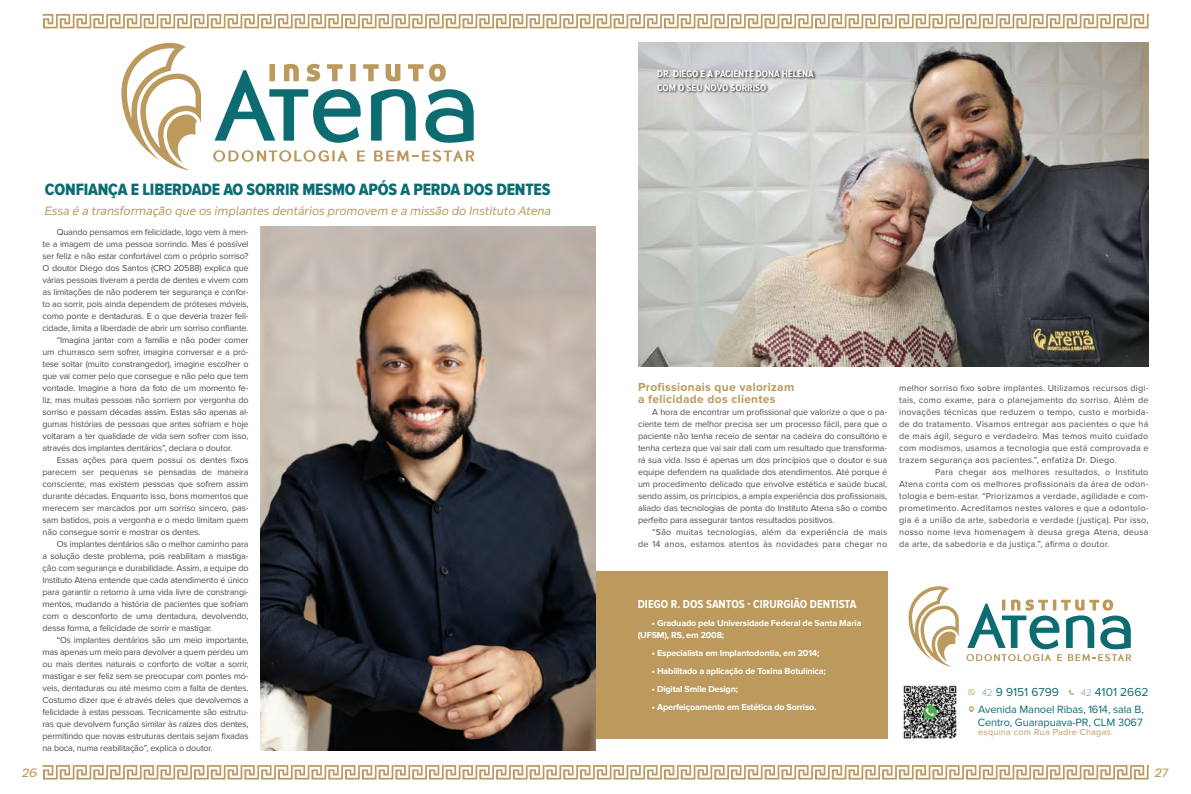
<style>
.page{position:relative;width:1191px;height:794px;background:#fff}
.page>*{position:absolute;margin:0;border:0;box-sizing:border-box;transform-origin:0 0}
.t1{font:17px "Proxima Nova A Cond Extrabld";letter-spacing:-.01em;color:#0c6c72}
.t2{font:italic 12px "Sans Beam Body";letter-spacing:-.02em;color:#bc9a5e}
.t3{font:700 12px/12px "Proxima Nova";letter-spacing:.025em;color:#bc9a5e}
.t4{font:700 12px "Proxima Nova Cond";color:#fff}
.t5{font:12px "Proxima Nova";color:#0f6c71}
.t6{font:italic 12px "Sans Beam Body";color:#bc9a5e}
.t7{font:11px/13px "Proxima Nova";letter-spacing:-.01em;color:#0f6c71;text-align:right}
.t8{font:700 10px/13.3px "Proxima Nova Cond";color:#fff}
.t9{font:9px/12px "Proxima Nova";letter-spacing:-.02em;color:#4d4d4f;text-align:justify}
.t10{font:9px/12px "Proxima Nova";letter-spacing:.02em;color:#4d4d4f;text-align:right}
.t11{font:700 9px/12px "Proxima Nova";letter-spacing:-.02em;color:#fff}
.t12{font:9px "Proxima Nova";letter-spacing:.03em;color:#bc9a5e}
.s1{font-family:"Social Media Circled";color:#bc9a5e}
.s2{font-family:"Proxima Nova T";font-weight:100;font-size:10px}
.s3{font-family:"Social Media Circled";font-size:12px;color:#bc9a5e}
</style>
<div class="page">
<div style="left:572px;top:571px;width:315px;height:167px;background:#bc9a5e"></div>
<img style="left:260px;top:227px;width:335px;height:523px">
<svg style="left:42px;top:14px;width:814px;height:15px"></svg>
<svg style="left:43px;top:14px;width:813px;height:14px"></svg>
<svg style="left:856px;top:14px;width:293px;height:15px"></svg>
<svg style="left:42px;top:765px;width:814px;height:15px"></svg>
<svg style="left:43px;top:765px;width:813px;height:14px"></svg>
<svg style="left:856px;top:765px;width:293px;height:15px"></svg>
<svg style="left:213px;top:150px;width:134px;height:12px"></svg>
<svg style="left:357px;top:150px;width:8px;height:11px"></svg>
<svg style="left:374px;top:150px;width:100px;height:12px"></svg>
<svg style="left:121px;top:43px;width:80px;height:127px"></svg>
<svg style="left:214px;top:64px;width:260px;height:79px"></svg>
<svg style="left:908px;top:586px;width:50px;height:80px"></svg>
<svg style="left:966px;top:599px;width:165px;height:62px"></svg>
<img style="left:902px;top:684px;width:55px;height:55px">
<img style="left:638px;top:43px;width:510px;height:324px">
<div style="left:657px;top:70px;width:159px;height:23px;background:#000;opacity:.75"></div>
<h1 class="t1" style="left:45px;top:180px;width:507px">CONFIANÇA E LIBERDADE AO SORRIR MESMO APÓS A PERDA DOS DENTES</h1>
<h2 class="t2" style="left:44px;top:203px;width:508px">Essa é a transformação que os implantes dentários promovem e a missão do Instituto Atena</h2>
<p class="t9" style="left:57px;top:226px;width:193px">Quando pensamos em felicidade, logo vem à men-</p>
<p class="t9" style="left:43px;top:238px;width:207px">te a imagem de uma pessoa sorrindo. Mas é possível</p>
<p class="t9" style="left:43px;top:250px;width:208px">ser feliz e não estar confortável com o próprio sorriso?</p>
<p class="t9" style="left:43px;top:262px;width:207px">O doutor Diego dos Santos (CRO 20588) explica que</p>
<p class="t9" style="left:43px;top:274px;width:207px">várias pessoas tiveram a perda de dentes e vivem com</p>
<p class="t9" style="left:43px;top:286px;width:207px">as limitações de não poderem ter segurança e confor-</p>
<p class="t9" style="left:43px;top:298px;width:207px">to ao sorrir, pois ainda dependem de próteses móveis,</p>
<p class="t9" style="left:43px;top:310px;width:207px">como ponte e dentaduras. E o que deveria trazer feli-</p>
<p class="t9" style="left:43px;top:322px;width:207px">cidade, limita a liberdade de abrir um sorriso confiante.</p>
<p class="t9" style="left:57px;top:334px;width:193px">“Imagina jantar com a família e não poder comer</p>
<p class="t9" style="left:43px;top:346px;width:207px">um churrasco sem sofrer, imagina conversar e a pró-</p>
<p class="t9" style="left:43px;top:358px;width:207px">tese soltar (muito constrangedor), imagine escolher o</p>
<p class="t9" style="left:43px;top:370px;width:207px">que vai comer pelo que consegue e não pelo que tem</p>
<p class="t9" style="left:43px;top:382px;width:207px">vontade. Imagine a hora da foto de um momento fe-</p>
<p class="t9" style="left:43px;top:394px;width:207px">liz, mas muitas pessoas não sorriem por vergonha do</p>
<p class="t9" style="left:43px;top:406px;width:207px">sorriso e passam décadas assim. Estas são apenas al-</p>
<p class="t9" style="left:43px;top:418px;width:207px">gumas histórias de pessoas que antes sofriam e hoje</p>
<p class="t9" style="left:43px;top:430px;width:208px">voltaram a ter qualidade de vida sem sofrer com isso,</p>
<p class="t9" style="left:43px;top:442px;width:191px">através dos implantes dentários”, declara o doutor.</p>
<p class="t9" style="left:57px;top:454px;width:193px">Essas ações para quem possui os dentes fixos</p>
<p class="t9" style="left:43px;top:466px;width:207px">parecem ser pequenas se pensadas de maneira</p>
<p class="t9" style="left:43px;top:478px;width:207px">consciente, mas existem pessoas que sofrem assim</p>
<p class="t9" style="left:43px;top:490px;width:207px">durante décadas. Enquanto isso, bons momentos que</p>
<p class="t9" style="left:43px;top:502px;width:207px">merecem ser marcados por um sorriso sincero, pas-</p>
<p class="t9" style="left:43px;top:514px;width:207px">sam batidos, pois a vergonha e o medo limitam quem</p>
<p class="t9" style="left:43px;top:526px;width:160px">não consegue sorrir e mostrar os dentes.</p>
<p class="t9" style="left:57px;top:538px;width:193px">Os implantes dentários são o melhor caminho para</p>
<p class="t9" style="left:43px;top:550px;width:207px">a solução deste problema, pois reabilitam a mastiga-</p>
<p class="t9" style="left:43px;top:562px;width:207px">ção com segurança e durabilidade. Assim, a equipe do</p>
<p class="t9" style="left:43px;top:574px;width:207px">Instituto Atena entende que cada atendimento é único</p>
<p class="t9" style="left:43px;top:586px;width:207px">para garantir o retorno à uma vida livre de constrangi-</p>
<p class="t9" style="left:43px;top:598px;width:207px">mentos, mudando a história de pacientes que sofriam</p>
<p class="t9" style="left:43px;top:610px;width:207px">com o desconforto de uma dentadura, devolvendo,</p>
<p class="t9" style="left:43px;top:622px;width:171px">dessa forma, a felicidade de sorrir e mastigar.</p>
<p class="t9" style="left:57px;top:634px;width:193px">“Os implantes dentários são um meio importante,</p>
<p class="t9" style="left:43px;top:646px;width:207px">mas apenas um meio para devolver a quem perdeu um</p>
<p class="t9" style="left:43px;top:658px;width:207px">ou mais dentes naturais o conforto de voltar a sorrir,</p>
<p class="t9" style="left:43px;top:670px;width:207px">mastigar e ser feliz sem se preocupar com pontes mó-</p>
<p class="t9" style="left:43px;top:682px;width:207px">veis, dentaduras ou até mesmo com a falta de dentes.</p>
<p class="t9" style="left:43px;top:694px;width:207px">Costumo dizer que é através deles que devolvemos a</p>
<p class="t9" style="left:43px;top:706px;width:207px">felicidade à estas pessoas. Tecnicamente são estrutu-</p>
<p class="t9" style="left:43px;top:718px;width:208px">ras que devolvem função similar às raízes dos dentes,</p>
<p class="t9" style="left:43px;top:730px;width:207px">permitindo que novas estruturas dentais sejam fixadas</p>
<p class="t9" style="left:43px;top:742px;width:171px">na boca, numa reabilitação”, explica o doutor.</p>
<p class="t8" style="left:657px;top:68px;width:158px">DR. DIEGO E A PACIENTE DONA HELENA<br>COM O SEU NOVO SORRISO</p>
<h2 class="t3" style="left:638px;top:381px;width:158px">Profissionais que valorizam a felicidade dos clientes</h2>
<p class="t9" style="left:638px;top:406px;width:251px;text-indent:14px">A hora de encontrar um profissional que valorize o que o pa&shy;ciente tem de melhor precisa ser um processo fácil, para que o paciente não tenha receio de sentar na cadeira do consultório e tenha certeza que vai sair dali com um resultado que transforma&shy;rá sua vida. Isso é apenas um dos princípios que o doutor e sua equipe defendem na qualidade dos atendimentos. Até porque é um procedimento delicado que envolve estética e saúde bucal, sendo assim, os princípios, a ampla experiência dos profissionais, aliado das tecnologias de ponta do Instituto Atena são o combo perfeito para assegurar tantos resultados positivos.</p>
<p class="t10" style="left:638px;top:526px;width:251px">“São muitas tecnologias, além da experiência de mais<br>de 14 anos, estamos atentos às novidades para chegar no</p>
<p class="t10" style="left:899px;top:382px;width:251px">melhor sorriso fixo sobre implantes. Utilizamos recursos digi-</p>
<p class="t10" style="left:899px;top:394px;width:251px">tais, como exame, para o planejamento do sorriso. Além de</p>
<p class="t10" style="left:899px;top:406px;width:251px">inovações técnicas que reduzem o tempo, custo e morbida-</p>
<p class="t10" style="left:899px;top:418px;width:251px">de do tratamento. Visamos entregar aos pacientes o que há</p>
<p class="t10" style="left:899px;top:430px;width:251px">de mais ágil, seguro e verdadeiro. Mas temos muito cuidado</p>
<p class="t10" style="left:899px;top:442px;width:251px">com modismos, usamos a tecnologia que está comprovada e</p>
<p class="t10" style="left:899px;top:454px;width:219px">trazem segurança aos pacientes.”, enfatiza Dr. Diego.</p>
<p class="t10" style="left:935px;top:466px;width:215px">Para chegar aos melhores resultados, o Instituto</p>
<p class="t10" style="left:899px;top:478px;width:251px">Atena conta com os melhores profissionais da área de odon-</p>
<p class="t10" style="left:899px;top:490px;width:251px">tologia e bem-estar. “Priorizamos a verdade, agilidade e com-</p>
<p class="t10" style="left:899px;top:502px;width:251px">prometimento. Acreditamos nestes valores e que a odontolo-</p>
<p class="t10" style="left:899px;top:514px;width:251px">gia é a união da arte, sabedoria e verdade (justiça). Por isso,</p>
<p class="t10" style="left:899px;top:526px;width:251px">nosso nome leva homenagem à deusa grega Atena, deusa</p>
<p class="t10" style="left:899px;top:538px;width:211px">da arte, da sabedoria e da justiça.”, afirma o doutor.</p>
<h2 class="t4" style="left:638px;top:597px;width:220px">DIEGO R. DOS SANTOS - CIRURGIÃO DENTISTA</h2>
<p class="t11" style="left:638px;top:617px;width:225px;text-indent:14px">• Graduado pela Universidade Federal de Santa Maria (UFSM), RS, em 2008;</p>
<p class="t11" style="left:652px;top:647px;width:169px">• Especialista em Implantodontia, em 2014;</p>
<p class="t11" style="left:652px;top:665px;width:175px">• Habilitado a aplicação de Toxina Botulínica;</p>
<p class="t11" style="left:652px;top:683px;width:88px">• Digital Smile Design;</p>
<p class="t11" style="left:652px;top:701px;width:166px">• Aperfeiçoamento em Estética do Sorriso.</p>
<h2 class="t5" style="left:965px;top:685px;width:185px"><span class="s1">Õ</span> <span class="s2">42</span> 9 9151 6799 <span class="s1">¼</span> <span class="s2">42</span> 4101 2662</h2>
<p class="t7" style="left:965px;top:703px;width:180px"><span class="s3">¾</span>Avenida Manoel Ribas, 1614, sala B,<br>Centro, Guarapuava-PR, CLM 3067</p>
<p class="t12" style="left:978px;top:727px;width:134px">esquina com Rua Padre Chagas</p>
<h2 class="t6" style="left:22px;top:764px;width:16px">26</h2>
<h2 class="t6" style="left:1154px;top:764px;width:15px">27</h2>
</div>
